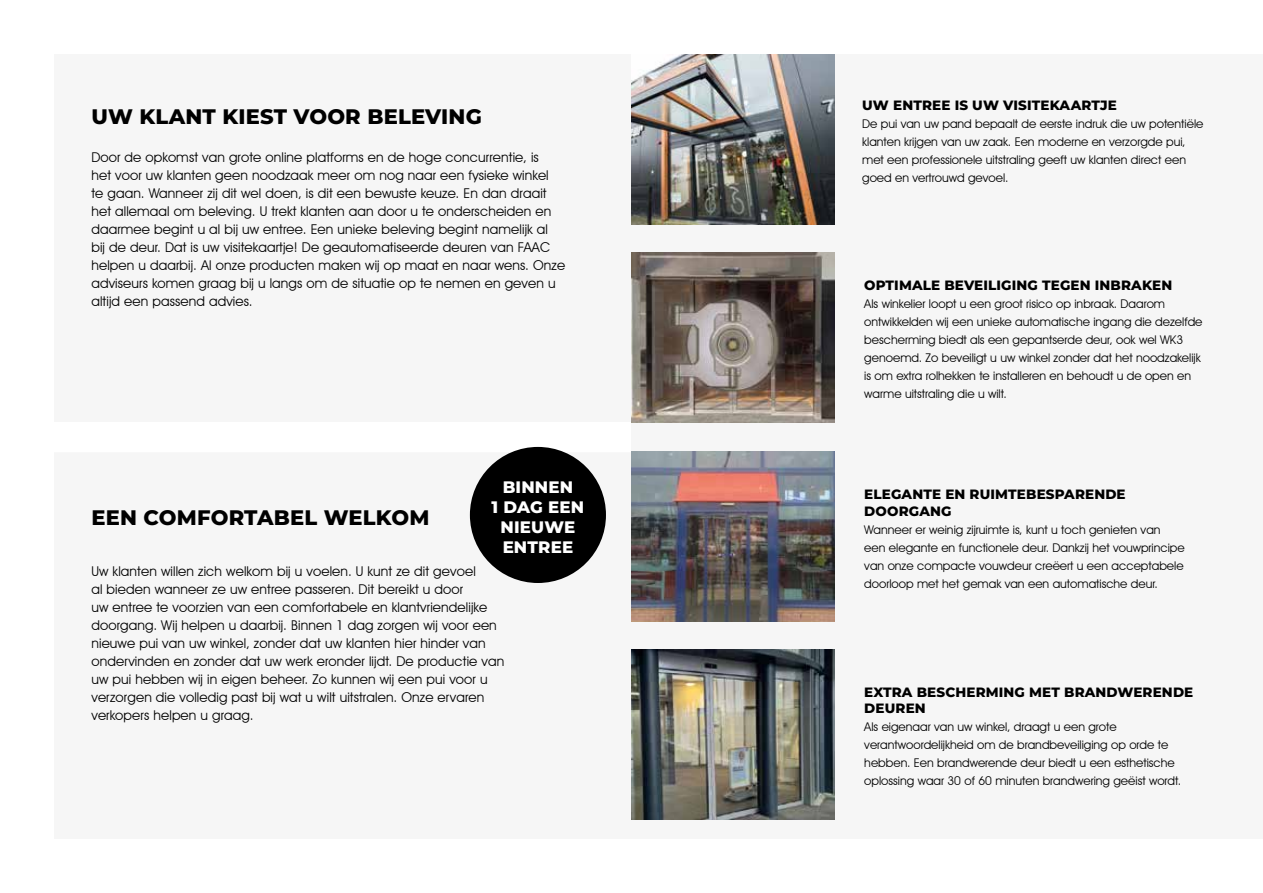
<style>
.page{position:relative;width:1263px;height:893px;background:#fff}
.page>*{position:absolute;margin:0;border:0;box-sizing:border-box;transform-origin:0 0}
.t1{font:800 21px "Montserrat";letter-spacing:.01em;color:#000}
.t2{font:800 16.65px/20px "Montserrat";letter-spacing:.01em;color:#fff;text-align:center}
.t3{font:13.5px/18px "Avant Garde IT Cby BT";letter-spacing:.01em;color:#000}
.t4{font:800 13.5px/16.2px "Montserrat";letter-spacing:.01em;color:#000}
.t5{font:12px/18px "Avant Garde IT Cby BT";color:#000}
</style>
<div class="page">
<div style="left:54px;top:54px;width:577px;height:367px;background:#f6f6f6"></div>
<div style="left:631px;top:54px;width:632px;height:785px;background:#f6f6f6"></div>
<div style="left:470px;top:447px;width:136px;height:136px;background:#000;border-radius:50%"></div>
<img style="left:631px;top:54px;width:203px;height:170px">
<img style="left:631px;top:253px;width:203px;height:170px">
<img style="left:631px;top:452px;width:203px;height:170px">
<img style="left:631px;top:649px;width:203px;height:170px">
<h1 class="t1" style="left:91px;top:101px;width:392px">UW KLANT KIEST VOOR BELEVING</h1>
<p class="t3" style="left:91px;top:148px;width:475px">Door de opkomst van grote online platforms en de hoge concurrentie, is<br>het voor uw klanten geen noodzaak meer om nog naar een fysieke winkel<br>te gaan. Wanneer zij dit wel doen, is dit een bewuste keuze. En dan draait het allemaal om beleving. U trekt klanten aan door u te onderscheiden en daarmee begint u al bij uw entree. Een unieke beleving begint namelijk al<br>bij de deur. Dat is uw visitekaartje! De geautomatiseerde deuren van FAAC helpen u daarbij. Al onze producten maken wij op maat en naar wens. Onze adviseurs komen graag bij u langs om de situatie op te nemen en geven u altijd een passend advies.</p>
<h1 class="t1" style="left:91px;top:502px;width:339px">EEN COMFORTABEL WELKOM</h1>
<p class="t2" style="left:492px;top:476px;width:94px">BINNEN<br>1 DAG EEN<br>NIEUWE<br>ENTREE</p>
<p class="t3" style="left:91px;top:562px;width:414px">Uw klanten willen zich welkom bij u voelen. U kunt ze dit gevoel<br>al bieden wanneer ze uw entree passeren. Dit bereikt u door<br>uw entree te voorzien van een comfortabele en klantvriendelijke doorgang. Wij helpen u daarbij. Binnen 1 dag zorgen wij voor een nieuwe pui van uw winkel, zonder dat uw klanten hier hinder van ondervinden en zonder dat uw werk eronder lijdt. De productie van uw pui hebben wij in eigen beheer. Zo kunnen wij een pui voor u verzorgen die volledig past bij wat u wilt uitstralen. Onze ervaren verkopers helpen u graag.</p>
<p class="t4" style="left:862px;top:96px;width:256px">UW ENTREE IS UW VISITEKAARTJE</p>
<p class="t5" style="left:862px;top:114px;width:343px">De pui van uw pand bepaalt de eerste indruk die uw potentiële klanten krijgen van uw zaak. Een moderne en verzorgde pui, met een professionele uitstraling geeft uw klanten direct een goed en vertrouwd gevoel.</p>
<p class="t4" style="left:864px;top:276px;width:310px">OPTIMALE BEVEILIGING TEGEN INBRAKEN</p>
<p class="t5" style="left:864px;top:295px;width:340px">Als winkelier loopt u een groot risico op inbraak. Daarom ontwikkelden wij een unieke automatische ingang die dezelfde bescherming biedt als een gepantserde deur, ook wel WK3 genoemd. Zo beveiligt u uw winkel zonder dat het noodzakelijk is om extra rolhekken te installeren en behoudt u de open en warme uitstraling die u wilt.</p>
<p class="t4" style="left:864px;top:486px;width:263px">ELEGANTE EN RUIMTEBESPARENDE<br>DOORGANG</p>
<p class="t5" style="left:864px;top:520px;width:322px">Wanneer er weinig zijruimte is, kunt u toch genieten van een elegante en functionele deur. Dankzij het vouwprincipe van onze compacte vouwdeur creëert u een acceptabele doorloop met het gemak van een automatische deur.</p>
<p class="t4" style="left:864px;top:683px;width:331px">EXTRA BESCHERMING MET BRANDWERENDE<br>DEUREN</p>
<p class="t5" style="left:864px;top:718px;width:318px">Als eigenaar van uw winkel, draagt u een grote verantwoordelijkheid om de brandbeveiliging op orde te hebben. Een brandwerende deur biedt u een esthetische oplossing waar 30 of 60 minuten brandwering geëist wordt.</p>
</div>
